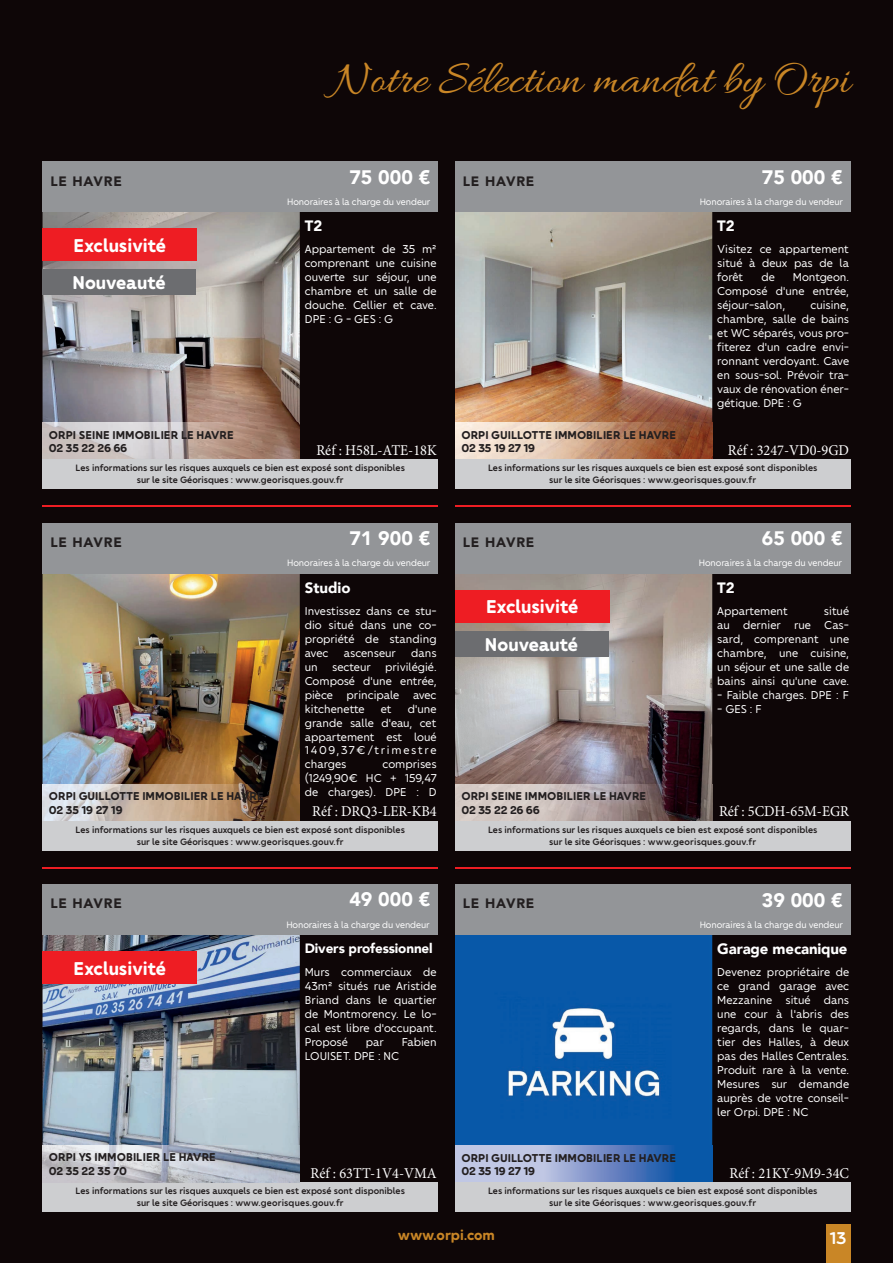
<style>
.page{position:relative;width:893px;height:1263px;background:#0e0607}
.page>*{position:absolute;margin:0;border:0;box-sizing:border-box;transform-origin:0 0}
.t1{font:48px "Allura";color:#c98626}
.t2{font:700 19.5px "Orpi";color:#fff}
.t3{font:900 19.5px "Avenir";color:#fff}
.t4{font:500 18px "Orpi";color:#fff}
.t5{font:15px "Minion Pro";color:#fff;scale:.95 1}
.t6{font:900 15px "Avenir";letter-spacing:-.01em;color:#fff}
.t7{font:700 15px "Orpi";color:#c98626}
.t8{font:900 13.5px "Avenir LT Std";letter-spacing:.06em;color:#231f20}
.t9{font:900 13.5px "Avenir";letter-spacing:-.01em;color:#fff}
.t10{font:12px/14px "Orpi";color:#fff;text-align:justify}
.t11{font:700 12px/13.5px "Orpi";color:#231f20}
.t12{font:500 9.75px/11.7px "Orpi";color:#231f20;text-align:center}
.t13{font:9.75px "Orpi";letter-spacing:-.01em;color:#fff}
</style>
<div class="page">
<div style="left:826px;top:1225px;width:24px;height:38px;background:#c98626"></div>
<img style="left:43px;top:212px;width:257px;height:211px">
<div style="left:43px;top:162px;width:395px;height:50px;background:#939598"></div>
<div style="left:43px;top:228px;width:154px;height:33px;background:#ee1d23"></div>
<img style="left:43px;top:423px;width:257px;height:36px">
<div style="left:43px;top:269px;width:153px;height:25px;background:#6c6d70"></div>
<img style="left:455px;top:574px;width:257px;height:210px">
<div style="left:455px;top:523px;width:395px;height:51px;background:#939598"></div>
<div style="left:455px;top:590px;width:154px;height:33px;background:#ee1d23"></div>
<img style="left:455px;top:784px;width:257px;height:37px">
<div style="left:455px;top:631px;width:153px;height:25px;background:#6c6d70"></div>
<img style="left:43px;top:574px;width:257px;height:210px">
<div style="left:43px;top:523px;width:395px;height:51px;background:#939598"></div>
<img style="left:43px;top:784px;width:257px;height:37px">
<img style="left:455px;top:935px;width:257px;height:211px">
<div style="left:455px;top:884px;width:395px;height:51px;background:#939598"></div>
<img style="left:455px;top:1146px;width:257px;height:36px">
<img style="left:455px;top:212px;width:257px;height:211px">
<div style="left:455px;top:162px;width:395px;height:50px;background:#939598"></div>
<img style="left:455px;top:423px;width:257px;height:36px">
<hr style="left:43px;top:505px;width:395px;height:2px;background:#ee1d23">
<hr style="left:455px;top:505px;width:395px;height:2px;background:#ee1d23">
<div style="left:43px;top:459px;width:395px;height:30px;background:#cdced0"></div>
<div style="left:455px;top:459px;width:395px;height:30px;background:#cdced0"></div>
<hr style="left:43px;top:867px;width:395px;height:1px;background:#ee1d23">
<hr style="left:455px;top:867px;width:395px;height:1px;background:#ee1d23">
<div style="left:43px;top:821px;width:395px;height:29px;background:#cdced0"></div>
<div style="left:455px;top:821px;width:395px;height:29px;background:#cdced0"></div>
<div style="left:43px;top:1182px;width:395px;height:30px;background:#cdced0"></div>
<div style="left:455px;top:1182px;width:395px;height:30px;background:#cdced0"></div>
<img style="left:43px;top:935px;width:257px;height:210px">
<div style="left:43px;top:884px;width:395px;height:51px;background:#939598"></div>
<div style="left:43px;top:951px;width:154px;height:33px;background:#ee1d23"></div>
<img style="left:43px;top:1145px;width:257px;height:37px">
<h1 class="t1" style="left:332px;top:52px;width:520px">Notre Sélection mandat by Orpi</h1>
<p class="t8" style="left:50px;top:173px;width:73px">LE HAVRE</p>
<h2 class="t3" style="left:349px;top:160px;width:82px">75 000 €</h2>
<p class="t6" style="left:305px;top:213px;width:19px">T2</p>
<p class="t10" style="left:305px;top:242px;width:133px">Appartement de 35 m² comprenant une cuisine ouverte sur séjour, une chambre et un salle de douche. Cellier et cave.<br>DPE : G - GES : G</p>
<p class="t13" style="left:287px;top:196px;width:145px">Honoraires à la charge du vendeur</p>
<h2 class="t2" style="left:74px;top:234px;width:94px">Exclusivité</h2>
<h2 class="t2" style="left:72px;top:271px;width:95px">Nouveauté</h2>
<p class="t11" style="left:49px;top:428px;width:186px">ORPI SEINE IMMOBILIER LE HAVRE<br>02 35 22 26 66</p>
<p class="t5" style="left:316px;top:440px;width:128px">Réf : H58L-ATE-18K</p>
<p class="t8" style="left:463px;top:173px;width:73px">LE HAVRE</p>
<h2 class="t3" style="left:762px;top:160px;width:82px">75 000 €</h2>
<p class="t6" style="left:717px;top:213px;width:19px">T2</p>
<p class="t10" style="left:717px;top:242px;width:133px">Visitez ce appartement situé à deux pas de la forêt</p>
<p class="t13" style="left:700px;top:196px;width:145px">Honoraires à la charge du vendeur</p>
<p class="t10" style="left:761px;top:270px;width:15px">de</p>
<p class="t10" style="left:717px;top:270px;width:133px;text-indent:76px">Montgeon.<br>Composé d'une entrée, séjour-salon,</p>
<p class="t10" style="left:717px;top:298px;width:133px;text-indent:93px">cuisine, chambre, salle de bains et WC séparés, vous pro&shy;fiterez d'un cadre envi&shy;ronnant verdoyant. Cave en sous-sol. Prévoir tra&shy;vaux de rénovation éner&shy;gétique. DPE : G</p>
<p class="t5" style="left:728px;top:440px;width:129px">Réf : 3247-VD0-9GD</p>
<p class="t11" style="left:461px;top:428px;width:216px">ORPI GUILLOTTE IMMOBILIER LE HAVRE<br>02 35 19 27 19</p>
<p class="t12" style="left:76px;top:462px;width:331px">Les informations sur les risques auxquels ce bien est exposé sont disponibles sur le site Géorisques : www.georisques.gouv.fr</p>
<p class="t12" style="left:488px;top:462px;width:331px">Les informations sur les risques auxquels ce bien est exposé sont disponibles sur le site Géorisques : www.georisques.gouv.fr</p>
<p class="t8" style="left:50px;top:534px;width:73px">LE HAVRE</p>
<h2 class="t3" style="left:349px;top:521px;width:82px">71 900 €</h2>
<p class="t6" style="left:305px;top:575px;width:47px">Studio</p>
<p class="t10" style="left:305px;top:604px;width:133px">Investissez dans ce stu&shy;dio situé dans une co&shy;propriété de standing avec</p>
<p class="t13" style="left:287px;top:557px;width:145px">Honoraires à la charge du vendeur</p>
<p class="t10" style="left:305px;top:646px;width:133px;text-indent:106px">dans un secteur privilégié.<br>Composé d'une entrée, pièce principale avec kitchenette</p>
<p class="t10" style="left:344px;top:646px;width:54px">ascenseur</p>
<p class="t10" style="left:305px;top:702px;width:133px;text-indent:103px">d'une grande salle d'eau, cet appartement est loué 1409,37€/trimestre charges</p>
<p class="t10" style="left:381px;top:702px;width:13px">et</p>
<p class="t10" style="left:305px;top:757px;width:133px;text-indent:78px">comprises (1249,90€ HC + 159,47 de charges). DPE : D</p>
<p class="t5" style="left:312px;top:802px;width:132px">Réf : DRQ3-LER-KB4</p>
<p class="t11" style="left:49px;top:789px;width:216px">ORPI GUILLOTTE IMMOBILIER LE HAVRE<br>02 35 19 27 19</p>
<p class="t8" style="left:463px;top:534px;width:73px">LE HAVRE</p>
<h2 class="t3" style="left:762px;top:521px;width:82px">65 000 €</h2>
<p class="t6" style="left:717px;top:575px;width:19px">T2</p>
<p class="t10" style="left:717px;top:604px;width:72px">Appartement</p>
<p class="t13" style="left:699px;top:557px;width:145px">Honoraires à la charge du vendeur</p>
<h2 class="t2" style="left:486px;top:596px;width:94px">Exclusivité</h2>
<p class="t10" style="left:717px;top:604px;width:133px;text-indent:107px">situé au dernier rue Cas&shy;sard, comprenant une chambre, une cuisine, un séjour et une salle de bains ainsi qu'une cave.</p>
<p class="t10" style="left:717px;top:688px;width:133px">- Faible charges. DPE : F</p>
<p class="t10" style="left:717px;top:702px;width:46px">- GES : F</p>
<h2 class="t2" style="left:485px;top:633px;width:95px">Nouveauté</h2>
<p class="t11" style="left:461px;top:789px;width:186px">ORPI SEINE IMMOBILIER LE HAVRE<br>02 35 22 26 66</p>
<p class="t5" style="left:719px;top:802px;width:138px">Réf : 5CDH-65M-EGR</p>
<p class="t12" style="left:76px;top:824px;width:331px">Les informations sur les risques auxquels ce bien est exposé sont disponibles sur le site Géorisques : www.georisques.gouv.fr</p>
<p class="t12" style="left:488px;top:824px;width:331px">Les informations sur les risques auxquels ce bien est exposé sont disponibles sur le site Géorisques : www.georisques.gouv.fr</p>
<p class="t8" style="left:50px;top:895px;width:73px">LE HAVRE</p>
<h2 class="t3" style="left:349px;top:883px;width:82px">49 000 €</h2>
<p class="t9" style="left:305px;top:937px;width:129px">Divers professionnel</p>
<p class="t10" style="left:305px;top:965px;width:133px">Murs commerciaux de 43m² situés rue Aristide Briand dans le quartier de Montmorency. Le lo&shy;cal est libre d'occupant.<br>Proposé</p>
<p class="t13" style="left:286px;top:919px;width:145px">Honoraires à la charge du vendeur</p>
<h2 class="t2" style="left:74px;top:957px;width:94px">Exclusivité</h2>
<p class="t10" style="left:366px;top:1035px;width:19px">par</p>
<p class="t10" style="left:402px;top:1035px;width:36px">Fabien</p>
<p class="t10" style="left:305px;top:1049px;width:96px">LOUISET. DPE : NC</p>
<p class="t11" style="left:49px;top:1151px;width:169px">ORPI YS IMMOBILIER LE HAVRE<br>02 35 22 35 70</p>
<p class="t5" style="left:310px;top:1163px;width:134px">Réf : 63TT-1V4-VMA</p>
<p class="t8" style="left:463px;top:895px;width:73px">LE HAVRE</p>
<h2 class="t3" style="left:762px;top:883px;width:82px">39 000 €</h2>
<p class="t6" style="left:717px;top:936px;width:132px">Garage mecanique</p>
<p class="t10" style="left:717px;top:965px;width:133px">Devenez propriétaire de ce grand garage avec Mezzanine situé dans une cour à l'abris des regards, dans le quar&shy;tier des Halles, à deux pas des Halles Centrales.<br>Produit rare à la vente.<br>Mesures sur demande auprès de votre conseil&shy;ler Orpi. DPE : NC</p>
<p class="t13" style="left:700px;top:919px;width:145px">Honoraires à la charge du vendeur</p>
<p class="t11" style="left:461px;top:1151px;width:216px">ORPI GUILLOTTE IMMOBILIER LE HAVRE<br>02 35 19 27 19</p>
<p class="t5" style="left:729px;top:1163px;width:127px">Réf : 21KY-9M9-34C</p>
<p class="t12" style="left:76px;top:1185px;width:331px">Les informations sur les risques auxquels ce bien est exposé sont disponibles sur le site Géorisques : www.georisques.gouv.fr</p>
<p class="t12" style="left:488px;top:1185px;width:331px">Les informations sur les risques auxquels ce bien est exposé sont disponibles sur le site Géorisques : www.georisques.gouv.fr</p>
<p class="t7" style="left:398px;top:1226px;width:99px">www.orpi.com</p>
<h3 class="t4" style="left:830px;top:1228px;width:18px">13</h3>
</div>
